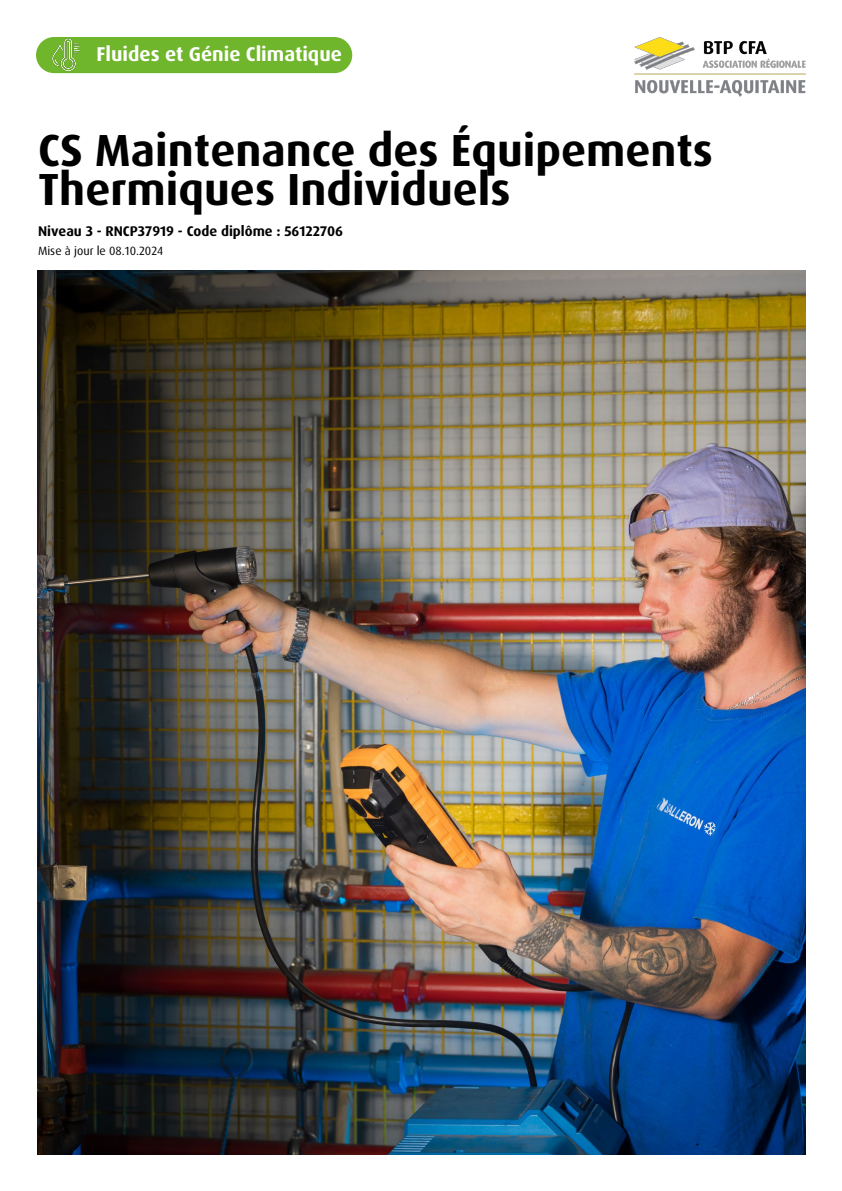
<style>
.page{position:relative;width:842px;height:1191px;background:#fff}
.page>*{position:absolute;margin:0;border:0;box-sizing:border-box;transform-origin:0 0}
.t1{font:700 45px/39.8px "Dax Pro";color:#000}
.t2{font:700 20px "Dax Pro";color:#fff}
.t3{font:700 14px "Dax Pro";color:#000}
.t4{font:12px "Dax Pro";color:#000}
</style>
<div class="page">
<img style="left:37px;top:271px;width:769px;height:884px">
<img style="left:634px;top:37px;width:172px;height:60px">
<div style="left:36px;top:37px;width:316px;height:36px;background:#70b62c;border-radius:18px"></div>
<img style="left:45px;top:37px;width:41px;height:37px">
<p class="t2" style="left:96px;top:41px;width:247px">Fluides et Génie Climatique</p>
<p class="t1" style="left:38px;top:130px;width:676px">CS Maintenance des Équipements<br>Thermiques Individuels</p>
<p class="t3" style="left:38px;top:222px;width:307px">Niveau 3 - RNCP37919 - Code diplôme : 56122706</p>
<p class="t4" style="left:38px;top:243px;width:127px">Mise à jour le 08.10.2024</p>
</div>
